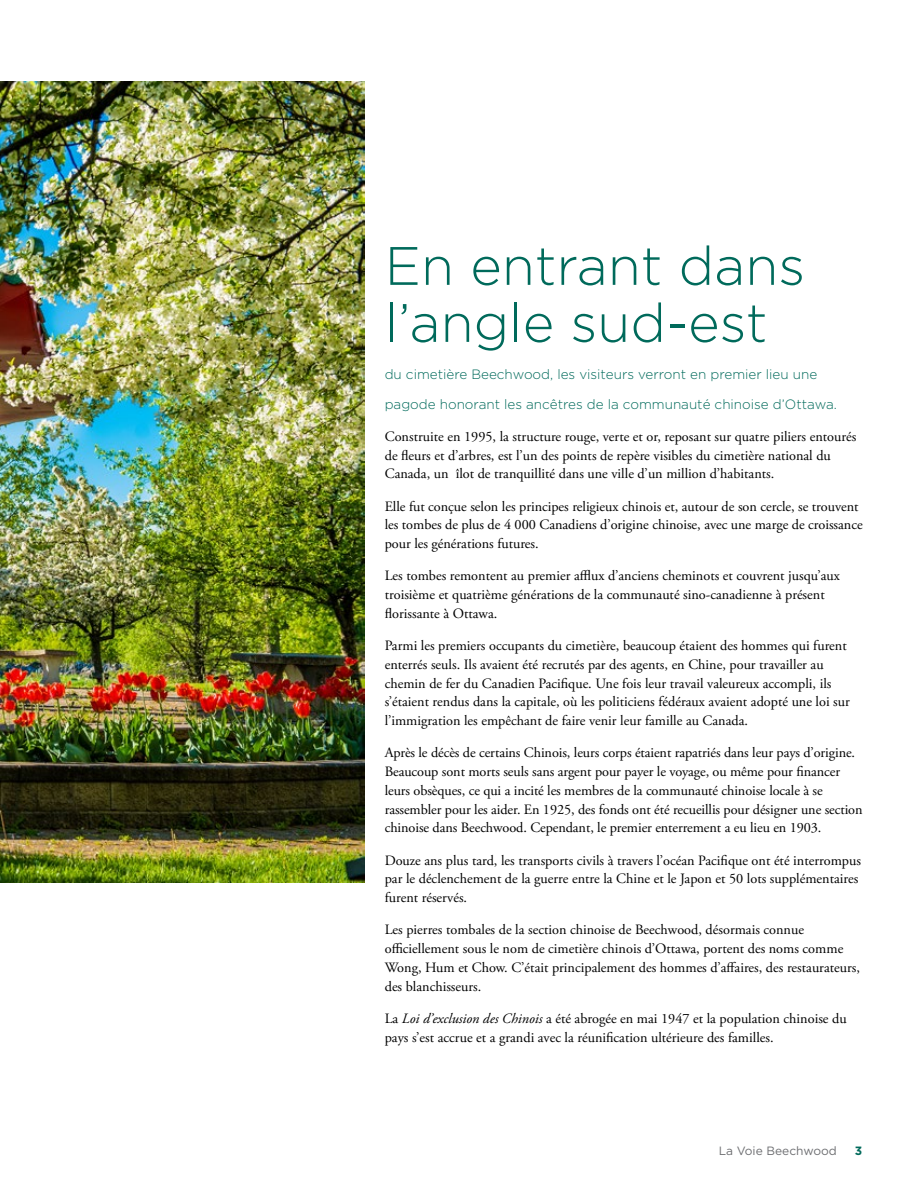
<style>
.page{position:relative;width:918px;height:1188px;background:#fff}
.page>*{position:absolute;margin:0;border:0;box-sizing:border-box;transform-origin:0 0}
.t1{font:300 54px/57px "Gotham";color:#006a5b}
.t2{font:14.25px/18.8px "Adobe Garamond Pro";color:#000}
.t3{font:300 13.5px "Gotham";color:#006a5b}
.t4{font:12px "Gotham";color:#6d6e71}
.t5{font:700 12px "Gotham";color:#006a5b}
.s1{font-style:italic}
</style>
<div class="page">
<img style="left:0;top:81px;width:364px;height:801px">
<h1 class="t1" style="left:385px;top:237px;width:422px">En entrant dans l’angle sud-est</h1>
<p class="t3" style="left:385px;top:366px;width:434px">du cimetière Beechwood, les visiteurs verront en premier lieu une</p>
<p class="t3" style="left:385px;top:396px;width:454px">pagode honorant les ancêtres de la communauté chinoise d’Ottawa.</p>
<p class="t2" style="left:385px;top:427px;width:473px">Construite en 1995, la structure rouge, verte et or, reposant sur quatre piliers entourés de fleurs et d’arbres, est l’un des points de repère visibles du cimetière national du<br>Canada, un îlot de tranquillité dans une ville d’un million d’habitants.</p>
<p class="t2" style="left:385px;top:497px;width:479px">Elle fut conçue selon les principes religieux chinois et, autour de son cercle, se trouvent les tombes de plus de 4 000 Canadiens d’origine chinoise, avec une marge de croissance pour les générations futures.</p>
<p class="t2" style="left:385px;top:567px;width:457px">Les tombes remontent au premier afflux d’anciens cheminots et couvrent jusqu’aux troisième et quatrième générations de la communauté sino-canadienne à présent florissante à Ottawa.</p>
<p class="t2" style="left:385px;top:637px;width:467px">Parmi les premiers occupants du cimetière, beaucoup étaient des hommes qui furent enterrés seuls. Ils avaient été recrutés par des agents, en Chine, pour travailler au chemin de fer du Canadien Pacifique. Une fois leur travail valeureux accompli, ils s’étaient rendus dans la capitale, où les politiciens fédéraux avaient adopté une loi sur l’immigration les empêchant de faire venir leur famille au Canada.</p>
<p class="t2" style="left:385px;top:744px;width:479px">Après le décès de certains Chinois, leurs corps étaient rapatriés dans leur pays d’origine.<br>Beaucoup sont morts seuls sans argent pour payer le voyage, ou même pour financer leurs obsèques, ce qui a incité les membres de la communauté chinoise locale à se rassembler pour les aider. En 1925, des fonds ont été recueillis pour désigner une section chinoise dans Beechwood. Cependant, le premier enterrement a eu lieu en 1903.</p>
<p class="t2" style="left:385px;top:851px;width:478px">Douze ans plus tard, les transports civils à travers l’océan Pacifique ont été interrompus par le déclenchement de la guerre entre la Chine et le Japon et 50 lots supplémentaires furent réservés.</p>
<p class="t2" style="left:385px;top:921px;width:477px">Les pierres tombales de la section chinoise de Beechwood, désormais connue officiellement sous le nom de cimetière chinois d’Ottawa, portent des noms comme Wong, Hum et Chow. C’était principalement des hommes d’affaires, des restaurateurs, des blanchisseurs.</p>
<p class="t2" style="left:385px;top:1010px;width:463px">La <span class="s1">Loi d’exclusion des Chinois</span> a été abrogée en mai 1947 et la population chinoise du pays s’est accrue et a grandi avec la réunification ultérieure des familles.</p>
<p class="t4" style="left:719px;top:1145px;width:120px">La Voie Beechwood</p>
<p class="t5" style="left:855px;top:1144px;width:9px">3</p>
</div>
